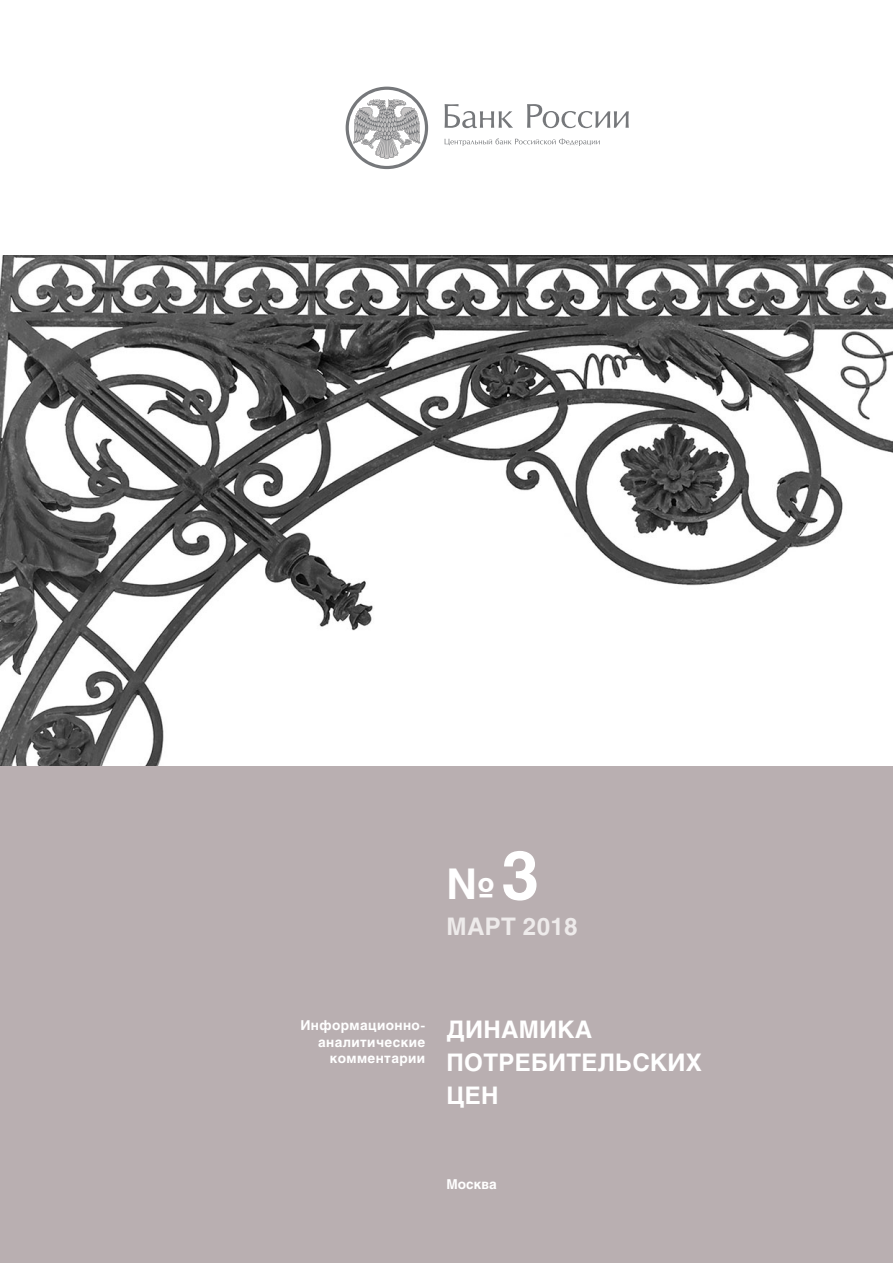
<style>
.page{position:relative;width:893px;height:1263px;background:#fff}
.page>*{position:absolute;margin:0;border:0;box-sizing:border-box;transform-origin:0 0}
.t1{font:700 42px "Helios";color:#fff}
.t2{font:700 24px/33px "Helios";letter-spacing:.01em;color:#fff}
.t3{font:700 24px "Helios";color:#eeebeb}
.t4{font:700 13.5px/16.2px "Helios";letter-spacing:.03em;color:#fff;text-align:right}
.s1{font-size:67.5px}
</style>
<div class="page">
<div style="left:0;top:765px;width:893px;height:498px;background:#b9afb1"></div>
<svg style="left:445px;top:104px;width:68px;height:24px"></svg>
<svg style="left:527px;top:104px;width:102px;height:24px"></svg>
<svg style="left:445px;top:138px;width:155px;height:8px"></svg>
<svg style="left:346px;top:87px;width:82px;height:82px"></svg>
<img style="left:0;top:255px;width:893px;height:510px">
<h1 class="t1" style="left:446px;top:857px;width:94px">№<span class="s1">3</span></h1>
<h2 class="t3" style="left:447px;top:911px;width:132px">март 2018</h2>
<p class="t4" style="left:300px;top:1017px;width:126px">Информационно&shy;аналитические комментарии</p>
<h2 class="t2" style="left:447px;top:1013px;width:257px">Динамика потребительских цен</h2>
<p class="t4" style="left:446px;top:1176px;width:52px">Москва</p>
</div>
